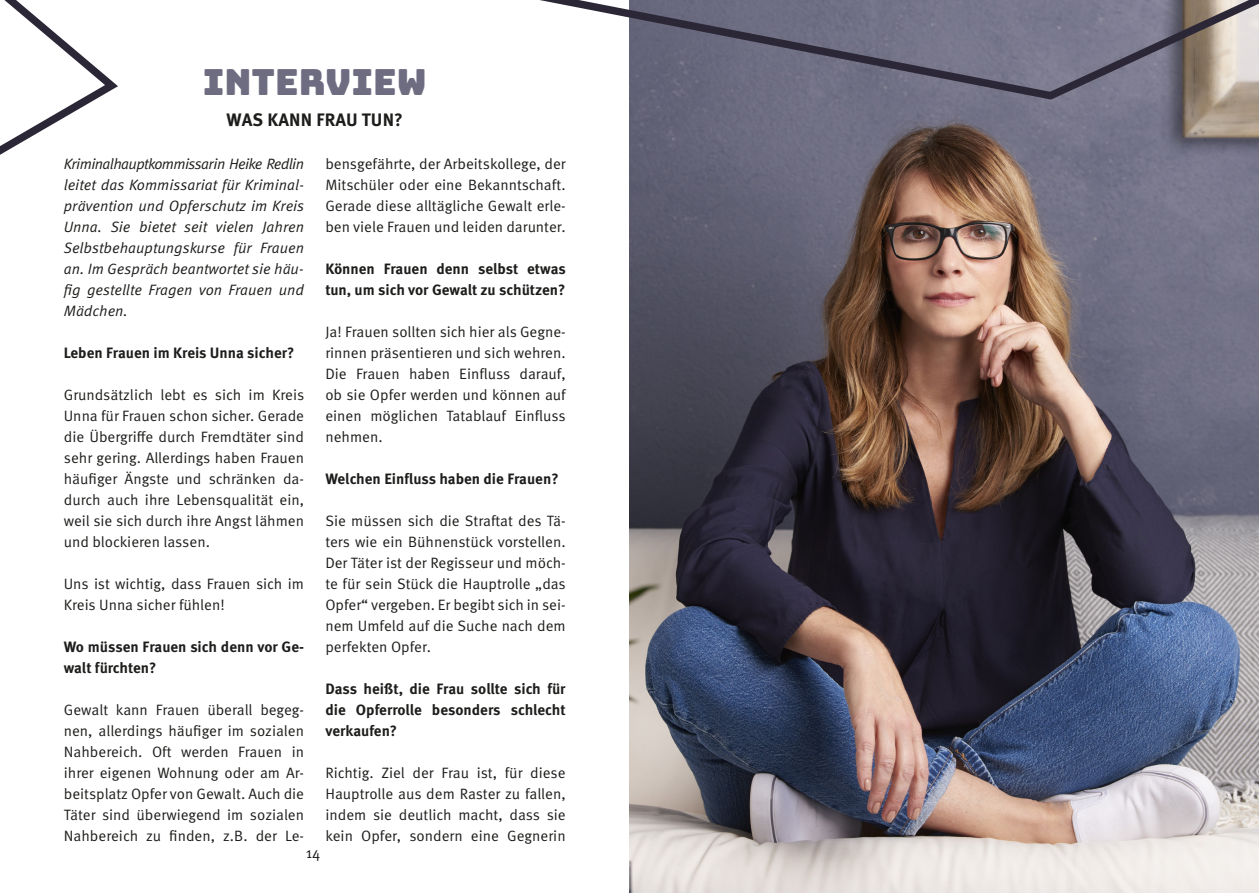
<style>
.page{position:relative;width:1259px;height:893px;background:#fff}
.page>*{position:absolute;margin:0;border:0;box-sizing:border-box;transform-origin:0 0}
.t1{font:36px "Bungee";color:#6e6c81}
.t2{font:700 18px "Meta Pro";letter-spacing:.01em;color:#1d1d1b}
.t3{font:15px/21px "Meta Pro";color:#1d1d1b;text-align:justify}
.t4{font:italic 15px/21px "Meta Pro";color:#1d1d1b;text-align:justify}
.t5{font:700 15px/21px "Meta Pro";color:#1d1d1b}
</style>
<div class="page">
<img style="left:629px;top:103px;width:630px;height:790px">
<svg style="left:0;top:0;width:118px;height:155px"></svg>
<svg style="left:540px;top:0;width:719px;height:103px;background:#848291"></svg>
<h1 class="t1" style="left:203px;top:61px;width:225px">INTERVIEW</h1>
<p class="t2" style="left:227px;top:109px;width:178px">WAS KANN FRAU TUN?</p>
<p class="t4" style="left:64px;top:154px;width:242px">Kriminalhauptkommissarin Heike Redlin leitet das Kommissariat für Kriminal&shy;prävention und Opferschutz im Kreis Unna. Sie bietet seit vielen Jahren Selbstbehauptungskurse für Frauen an. Im Gespräch beantwortet sie häu&shy;fig gestellte Fragen von Frauen und Mädchen.</p>
<p class="t5" style="left:64px;top:343px;width:232px">Leben Frauen im Kreis Unna sicher?</p>
<p class="t3" style="left:64px;top:385px;width:242px">Grundsätzlich lebt es sich im Kreis Unna für Frauen schon sicher. Gerade die Übergriffe durch Fremdtäter sind sehr gering. Allerdings haben Frauen häufiger Ängste und schränken da&shy;durch auch ihre Lebensqualität ein, weil sie sich durch ihre Angst lähmen und blockieren lassen.</p>
<p class="t3" style="left:64px;top:574px;width:242px">Uns ist wichtig, dass Frauen sich im<br>Kreis Unna sicher fühlen!</p>
<p class="t5" style="left:64px;top:637px;width:242px">Wo müssen Frauen sich denn vor Ge&shy;walt fürchten?</p>
<p class="t3" style="left:64px;top:700px;width:242px">Gewalt kann Frauen überall begeg&shy;nen, allerdings häufiger im sozialen Nahbereich. Oft werden Frauen in ihrer eigenen Wohnung oder am Ar&shy;beitsplatz Opfer von Gewalt. Auch die Täter sind überwiegend im sozialen Nahbereich zu finden, z.B. der Le-</p>
<p class="t3" style="left:325px;top:154px;width:242px">bensgefährte, der Arbeitskollege, der Mitschüler oder eine Bekanntschaft.<br>Gerade diese alltägliche Gewalt erle&shy;ben viele Frauen und leiden darunter.</p>
<p class="t5" style="left:325px;top:259px;width:242px">Können Frauen denn selbst etwas tun, um sich vor Gewalt zu schützen?</p>
<p class="t3" style="left:325px;top:322px;width:242px">Ja! Frauen sollten sich hier als Gegne&shy;rinnen präsentieren und sich wehren.<br>Die Frauen haben Einfluss darauf, ob sie Opfer werden und können auf einen möglichen Tatablauf Einfluss nehmen.</p>
<p class="t5" style="left:325px;top:469px;width:235px">Welchen Einfluss haben die Frauen?</p>
<p class="t3" style="left:325px;top:511px;width:242px">Sie müssen sich die Straftat des Tä&shy;ters wie ein Bühnenstück vorstellen.<br>Der Täter ist der Regisseur und möch&shy;te für sein Stück die Hauptrolle „das Opfer“ vergeben. Er begibt sich in sei&shy;nem Umfeld auf die Suche nach dem perfekten Opfer.</p>
<p class="t5" style="left:325px;top:679px;width:242px;text-align:justify">Dass heißt, die Frau sollte sich für die Opferrolle besonders schlecht verkaufen?</p>
<p class="t3" style="left:325px;top:763px;width:242px">Richtig. Ziel der Frau ist, für diese Hauptrolle aus dem Raster zu fallen, indem sie deutlich macht, dass sie kein Opfer, sondern eine Gegnerin</p>
<p class="t3" style="left:306px;top:843px;width:16px">14</p>
</div>
